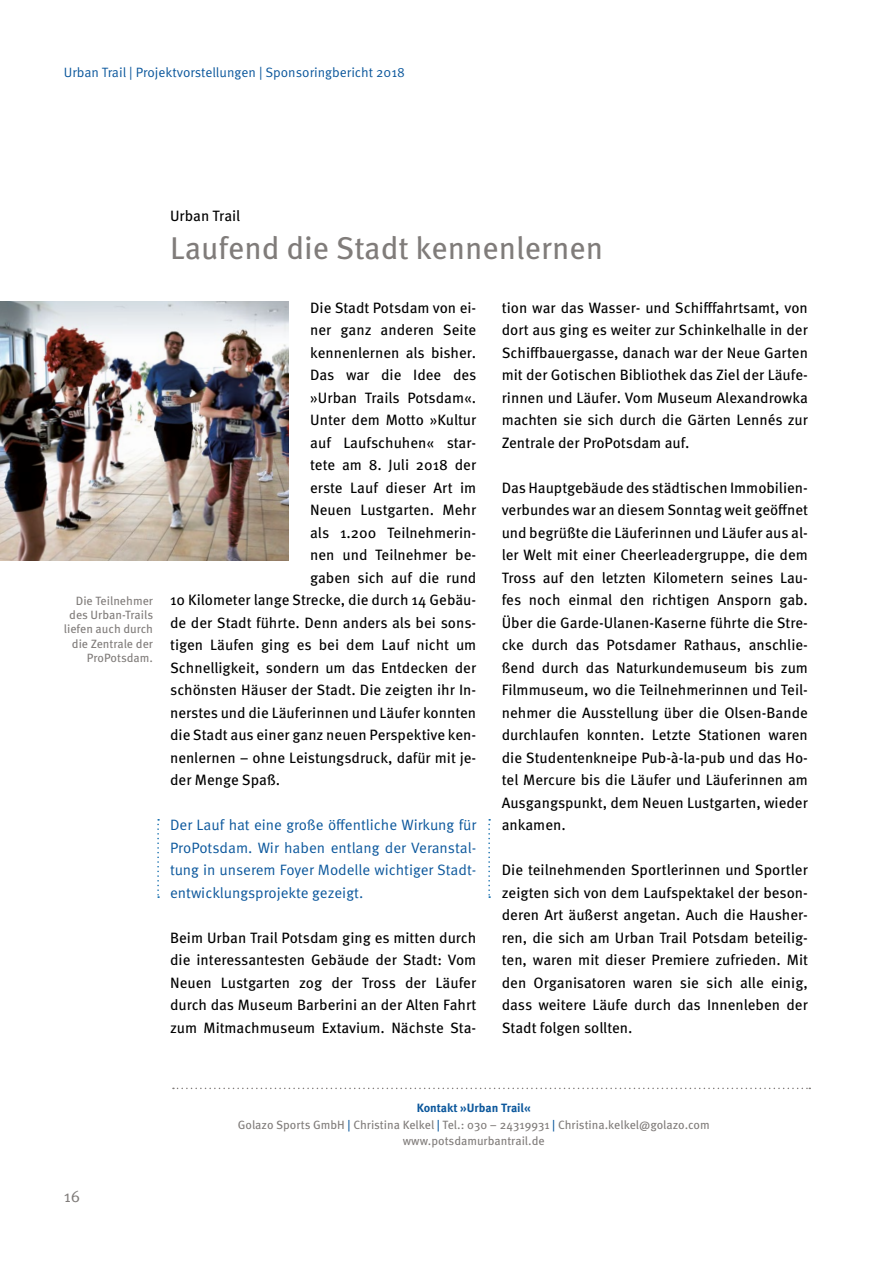
<style>
.page{position:relative;width:893px;height:1263px;background:#fff}
.page>*{position:absolute;margin:0;border:0;box-sizing:border-box;transform-origin:0 0}
.t1{font:31.5px "Meta OT";color:#807c7a}
.t2{font:16.5px "Meta OT Norm";color:#807c7a}
.t3{font:15px/22.5px "Meta OT";color:#000;text-align:justify}
.t4{font:15px/22.5px "Meta OT Norm";color:#0b579c;text-align:justify}
.t5{font:13.5px "Meta OT Norm";color:#0b579c}
.t6{font:12px/14.4px "Meta OT";color:#807c7a;text-align:center}
.s1{font-weight:700;color:#0b579c}
.s2{color:#0b579c}
</style>
<div class="page">
<svg style="left:173px;top:1088px;width:637px;height:1px"></svg>
<img style="left:0;top:302px;width:289px;height:258px">
<svg style="left:488px;top:819px;width:2px;height:79px"></svg>
<svg style="left:157px;top:819px;width:2px;height:79px"></svg>
<p class="t5" style="left:64px;top:64px;width:343px">Urban Trail | Projektvorstellungen | Sponsoringbericht 2018</p>
<p class="t6" style="left:64px;top:593px;width:91px;text-align:right">Die Teilnehmer des Urban-Trails liefen auch durch die Zentrale der<br>ProPotsdam.</p>
<p class="t3" style="left:170px;top:204px;width:72px">Urban Trail</p>
<h1 class="t1" style="left:170px;top:228px;width:435px">Laufend die Stadt kennenlernen</h1>
<p class="t3" style="left:310px;top:296px;width:168px">Die Stadt Potsdam von ei-</p>
<p class="t3" style="left:310px;top:319px;width:168px">ner ganz anderen Seite</p>
<p class="t3" style="left:310px;top:341px;width:168px">kennenlernen als bisher.</p>
<p class="t3" style="left:310px;top:364px;width:168px">Das war die Idee des</p>
<p class="t3" style="left:310px;top:386px;width:168px">»Urban Trails Potsdam«.</p>
<p class="t3" style="left:310px;top:409px;width:168px">Unter dem Motto »Kultur</p>
<p class="t3" style="left:310px;top:431px;width:168px">auf Laufschuhen« star-</p>
<p class="t3" style="left:310px;top:454px;width:168px">tete am 8. Juli 2018 der</p>
<p class="t3" style="left:310px;top:476px;width:168px">erste Lauf dieser Art im</p>
<p class="t3" style="left:310px;top:499px;width:168px">Neuen Lustgarten. Mehr</p>
<p class="t3" style="left:310px;top:521px;width:168px">als 1.200 Teilnehmerin-</p>
<p class="t3" style="left:310px;top:544px;width:168px">nen und Teilnehmer be-</p>
<p class="t3" style="left:310px;top:566px;width:168px">gaben sich auf die rund</p>
<p class="t3" style="left:170px;top:589px;width:308px">10 Kilometer lange Strecke, die durch 14 Gebäu-</p>
<p class="t3" style="left:170px;top:611px;width:308px">de der Stadt führte. Denn anders als bei sons-</p>
<p class="t3" style="left:170px;top:634px;width:308px">tigen Läufen ging es bei dem Lauf nicht um</p>
<p class="t3" style="left:170px;top:656px;width:308px">Schnelligkeit, sondern um das Entdecken der</p>
<p class="t3" style="left:170px;top:679px;width:308px">schönsten Häuser der Stadt. Die zeigten ihr In-</p>
<p class="t3" style="left:170px;top:701px;width:308px">nerstes und die Läuferinnen und Läufer konnten</p>
<p class="t3" style="left:170px;top:724px;width:308px">die Stadt aus einer ganz neuen Perspektive ken-</p>
<p class="t3" style="left:170px;top:746px;width:308px">nenlernen – ohne Leistungsdruck, dafür mit je-</p>
<p class="t3" style="left:170px;top:769px;width:112px">der Menge Spaß.</p>
<p class="t4" style="left:170px;top:814px;width:308px">Der Lauf hat eine große öffentliche Wirkung für ProPotsdam. Wir haben entlang der Veranstal&shy;tung in unserem Foyer Modelle wichtiger Stadt&shy;entwicklungsprojekte gezeigt.</p>
<p class="t3" style="left:170px;top:926px;width:308px">Beim Urban Trail Potsdam ging es mitten durch die interessantesten Gebäude der Stadt: Vom Neuen Lustgarten zog der Tross der Läufer durch das Museum Barberini an der Alten Fahrt zum Mitmachmuseum Extavium. Nächste Sta-</p>
<p class="t3" style="left:502px;top:296px;width:308px">tion war das Wasser- und Schifffahrtsamt, von dort aus ging es weiter zur Schinkelhalle in der Schiffbauergasse, danach war der Neue Garten mit der Gotischen Bibliothek das Ziel der Läufe&shy;rinnen und Läufer. Vom Museum Alexandrowka machten sie sich durch die Gärten Lennés zur Zentrale der ProPotsdam auf.</p>
<p class="t3" style="left:502px;top:476px;width:308px">Das Hauptgebäude des städtischen Immobilien&shy;verbundes war an diesem Sonntag weit geöffnet und begrüßte die Läuferinnen und Läufer aus al&shy;ler Welt mit einer Cheerleadergruppe, die dem Tross auf den letzten Kilometern seines Lau&shy;fes noch einmal den richtigen Ansporn gab.<br>Über die Garde-Ulanen-Kaserne führte die Stre&shy;cke durch das Potsdamer Rathaus, anschlie&shy;ßend durch das Naturkundemuseum bis zum Filmmuseum, wo die Teilnehmerinnen und Teil&shy;nehmer die Ausstellung über die Olsen-Bande durchlaufen konnten. Letzte Stationen waren die Studentenkneipe Pub-à-la-pub und das Ho&shy;tel Mercure bis die Läufer und Läuferinnen am Ausgangspunkt, dem Neuen Lustgarten, wieder ankamen.</p>
<p class="t3" style="left:502px;top:859px;width:308px">Die teilnehmenden Sportlerinnen und Sportler zeigten sich von dem Laufspektakel der beson&shy;deren Art äußerst angetan. Auch die Hausher&shy;ren, die sich am Urban Trail Potsdam beteilig&shy;ten, waren mit dieser Premiere zufrieden. Mit den Organisatoren waren sie sich alle einig, dass weitere Läufe durch das Innenleben der Stadt folgen sollten.</p>
<p class="t2" style="left:64px;top:1186px;width:18px">16</p>
<p class="t6" style="left:238px;top:1100px;width:473px;line-height:16.5px"><span class="s1">Kontakt »Urban Trail«<br></span>Golazo Sports GmbH <span class="s2">|</span> Christina Kelkel <span class="s2">|</span> Tel.: 030 – 24319931 <span class="s2">|</span> Christina.kelkel@golazo.com www.potsdamurbantrail.de</p>
</div>
